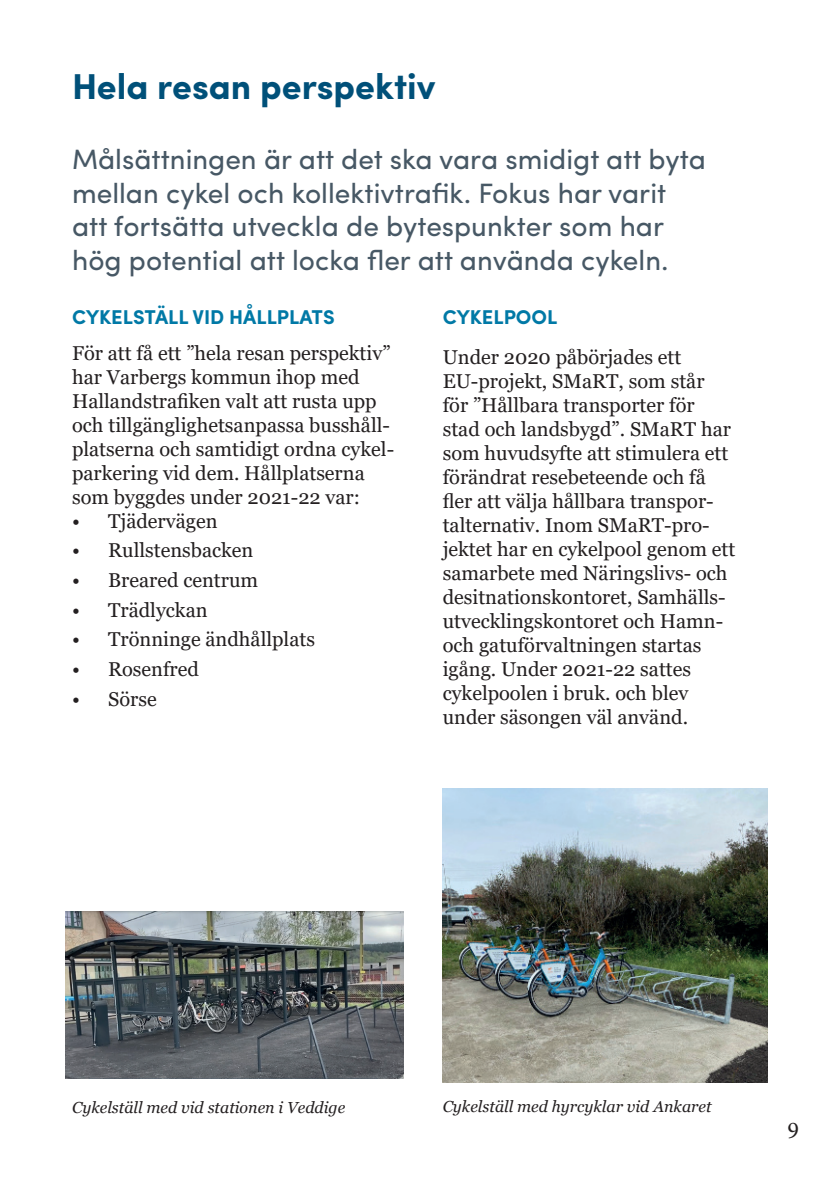
<style>
.page{position:relative;width:840px;height:1191px;background:#fff}
.page>*{position:absolute;margin:0;border:0;box-sizing:border-box;transform-origin:0 0}
.t1{font:700 36px "Sofia Pro";color:#005079}
.t2{font:28px/33.6px "Sofia Pro";color:#475865}
.t3{font:24px "Minion Pro";color:#231f20}
.t4{font:20px/24px "Georgia";color:#231f20}
.t5{font:700 20px "Sofia Pro";color:#0079a6}
.t6{font:italic 16px "Georgia";color:#231f20}
</style>
<div class="page">
<img style="left:65px;top:911px;width:338px;height:167px">
<img style="left:442px;top:788px;width:325px;height:294px">
<h1 class="t1" style="left:72px;top:59px;width:365px">Hela resan perspektiv</h1>
<h2 class="t2" style="left:72px;top:141px;width:635px">Målsättningen är att det ska vara smidigt att byta mellan cykel och kollektivtrafik. Fokus har varit att fortsätta utveckla de bytespunkter som har hög potential att locka fler att använda cykeln.</h2>
<p class="t5" style="left:442px;top:302px;width:116px">CYKELPOOL</p>
<p class="t4" style="left:442px;top:345px;width:294px">Under 2020 påbörjades ett<br>EU-projekt, SMaRT, som står<br>för ”Hållbara transporter för stad och landsbygd”. SMaRT har som huvudsyfte att stimulera ett förändrat resebeteende och få fler att välja hållbara transpor&shy;talternativ. Inom SMaRT-pro&shy;jektet har en cykelpool genom ett samarbete med Näringslivs- och desitnationskontoret, Samhälls&shy;utvecklingskontoret och Hamn&shy;och gatuförvaltningen startas igång. Under 2021-22 sattes cykelpoolen i bruk. och blev under säsongen väl använd.</p>
<p class="t5" style="left:72px;top:301px;width:264px">CYKELSTÄLL VID HÅLLPLATS</p>
<p class="t4" style="left:72px;top:341px;width:323px">För att få ett ”hela resan perspektiv” har Varbergs kommun ihop med Hallandstrafiken valt att rusta upp och tillgänglighetsanpassa busshåll&shy;platserna och samtidigt ordna cykel&shy;parkering vid dem. Hållplatserna som byggdes under 2021-22 var:</p>
<p class="t4" style="left:72px;top:509px;width:147px">• Tjädervägen</p>
<p class="t4" style="left:72px;top:539px;width:183px">• Rullstensbacken</p>
<p class="t4" style="left:72px;top:568px;width:187px">• Breared centrum</p>
<p class="t4" style="left:72px;top:598px;width:137px">• Trädlyckan</p>
<p class="t4" style="left:72px;top:628px;width:244px">• Trönninge ändhållplats</p>
<p class="t4" style="left:72px;top:657px;width:128px">• Rosenfred</p>
<p class="t4" style="left:72px;top:687px;width:86px">• Sörse</p>
<p class="t6" style="left:72px;top:1097px;width:274px">Cykelställ med vid stationen i Veddige</p>
<p class="t6" style="left:442px;top:1096px;width:270px">Cykelställ med hyrcyklar vid Ankaret</p>
<p class="t3" style="left:787px;top:1114px;width:13px">9</p>
</div>
